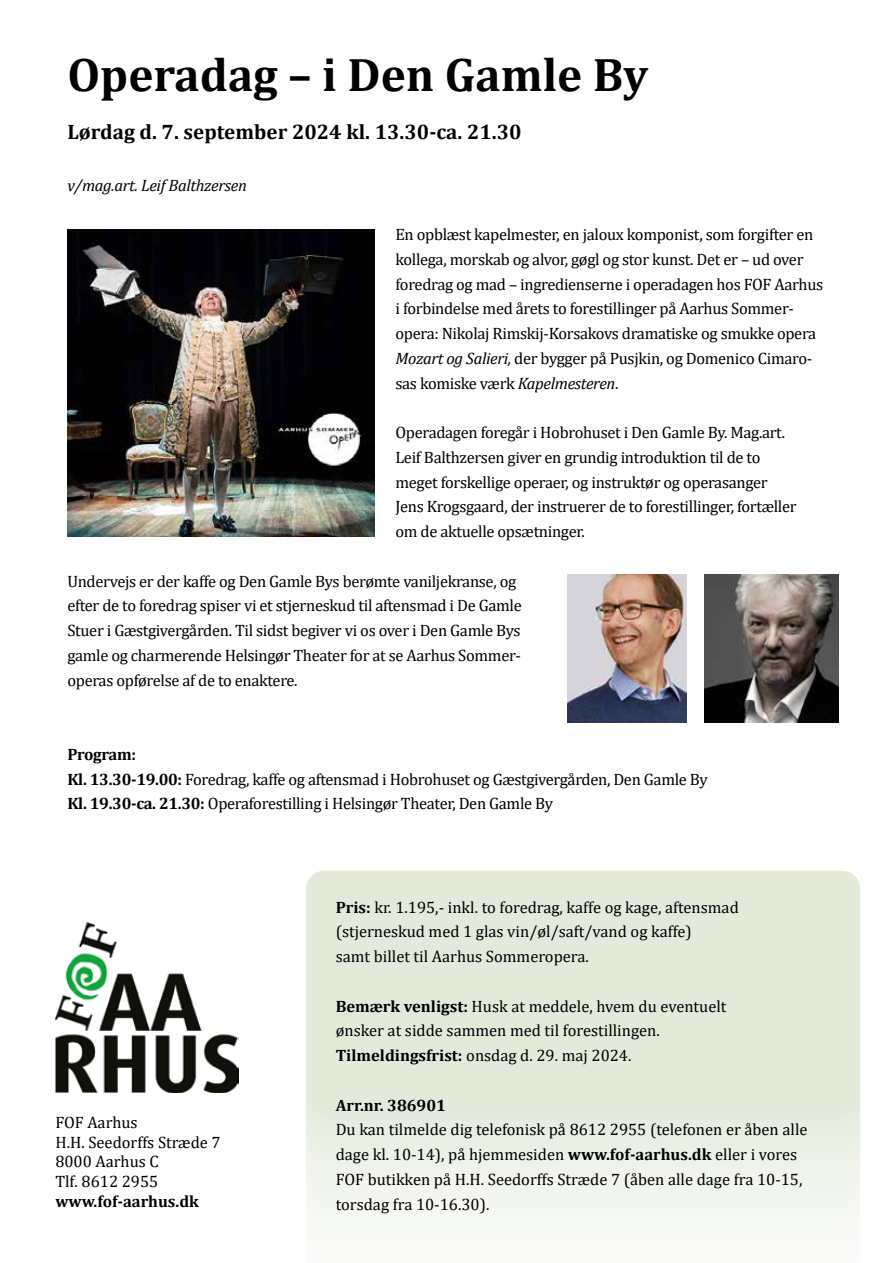
<style>
.page{position:relative;width:893px;height:1263px;background:#fff}
.page>*{position:absolute;margin:0;border:0;box-sizing:border-box;transform-origin:0 0}
.t1{font:700 47.25px "Cambria";color:#000}
.t2{font:700 21px "Cambria";color:#000}
.t3{font:16.5px/24.8px "Cambria";letter-spacing:-.02em;color:#000}
.t4{font:16.5px/24.8px "Cambria";color:#000}
.t5{font:700 16.5px "Cambria";color:#000}
.t6{font:italic 16.5px "Cambria";letter-spacing:-.02em;color:#000}
.s1{font-style:italic}
.s2{font-weight:700}
</style>
<div class="page">
<svg style="left:306px;top:871px;width:554px;height:355px;background:#e6ecde"></svg>
<img style="left:56px;top:923px;width:183px;height:169px">
<img style="left:67px;top:230px;width:307px;height:307px">
<img style="left:705px;top:574px;width:134px;height:149px">
<img style="left:568px;top:574px;width:119px;height:149px">
<h1 class="t1" style="left:67px;top:41px;width:582px">Operadag – i Den Gamle By</h1>
<p class="t2" style="left:67px;top:117px;width:456px">Lørdag d. 7. september 2024 kl. 13.30-ca. 21.30</p>
<p class="t6" style="left:67px;top:173px;width:181px">v/mag.art. Leif Balthzersen</p>
<p class="t3" style="left:395px;top:222px;width:429px">En opblæst kapelmester, en jaloux komponist, som forgifter en kollega, morskab og alvor, gøgl og stor kunst. Det er – ud over foredrag og mad – ingredienserne i operadagen hos FOF Aarhus i forbindelse med årets to forestillinger på Aarhus Sommer&shy;opera: Nikolaj Rimskij-Korsakovs dramatiske og smukke opera <span class="s1">Mozart og Salieri,</span> der bygger på Pusjkin, og Domenico Cimaro&shy;sas komiske værk <span class="s1">Kapelmesteren</span>.</p>
<p class="t3" style="left:395px;top:420px;width:403px">Operadagen foregår i Hobrohuset i Den Gamle By. Mag.art.<br>Leif Balthzersen giver en grundig introduktion til de to meget forskellige operaer, og instruktør og operasanger Jens Krogsgaard, der instruerer de to forestillinger, fortæller om de aktuelle opsætninger.</p>
<p class="t3" style="left:67px;top:568px;width:456px">Undervejs er der kaffe og Den Gamle Bys berømte vaniljekranse, og efter de to foredrag spiser vi et stjerneskud til aftensmad i De Gamle Stuer i Gæstgivergården. Til sidst begiver vi os over i Den Gamle Bys gamle og charmerende Helsingør Theater for at se Aarhus Sommer&shy;operas opførelse af de to enaktere.</p>
<p class="t3" style="left:67px;top:742px;width:642px"><span class="s2">Program:<br>Kl. 13.30-19.00:</span> Foredrag, kaffe og aftensmad i Hobrohuset og Gæstgivergården, Den Gamle By<br><span class="s2">Kl. 19.30-ca. 21.30:</span> Operaforestilling i Helsingør Theater, Den Gamle By</p>
<p class="t4" style="left:55px;top:1112px;width:167px;line-height:19.8px">FOF Aarhus<br>H.H. Seedorffs Stræde 7<br>8000 Aarhus C<br>Tlf. 8612 2955</p>
<p class="t5" style="left:55px;top:1190px;width:145px">www.fof-aarhus.dk</p>
<p class="t4" style="left:336px;top:894px;width:405px"><span class="s2">Pris:</span> kr. 1.195,- inkl. to foredrag, kaffe og kage, aftensmad (stjerneskud med 1 glas vin/øl/saft/vand og kaffe)<br>samt billet til Aarhus Sommeropera.</p>
<p class="t4" style="left:336px;top:993px;width:392px"><span class="s2">Bemærk venligst:</span> Husk at meddele, hvem du eventuelt ønsker at sidde sammen med til forestillingen.<br><span class="s2">Tilmeldingsfrist:</span> onsdag d. 29. maj 2024.</p>
<p class="t5" style="left:336px;top:1093px;width:112px">Arr.nr. 386901</p>
<p class="t4" style="left:336px;top:1117px;width:473px">Du kan tilmelde dig telefonisk på 8612 2955 (telefonen er åben alle dage kl. 10-14), på hjemmesiden <span class="s2">www.fof-aarhus.dk</span> eller i vores FOF butikken på H.H. Seedorffs Stræde 7 (åben alle dage fra 10-15, torsdag fra 10-16.30).</p>
</div>
